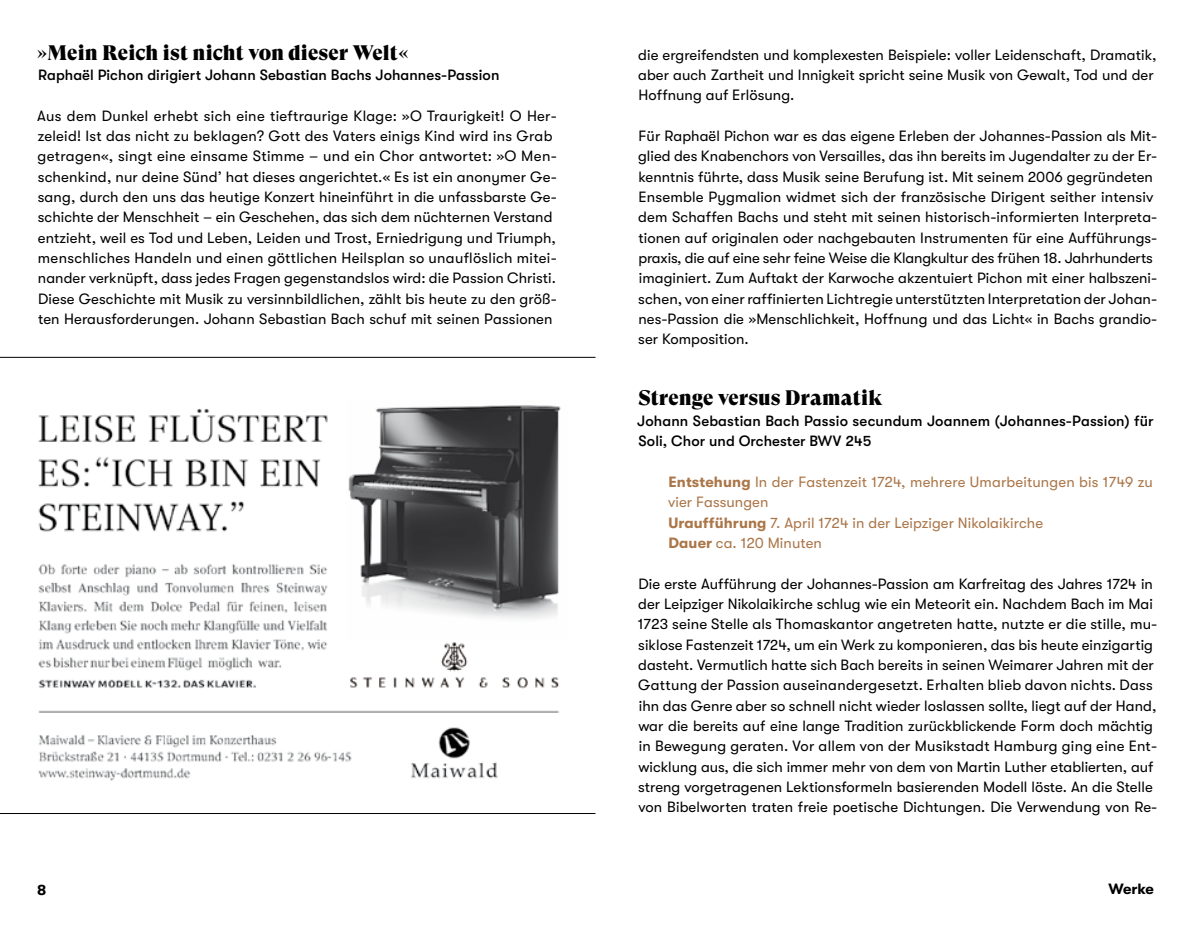
<style>
.page{position:relative;width:1191px;height:943px;background:#fff}
.page>*{position:absolute;margin:0;border:0;box-sizing:border-box;transform-origin:0 0}
.t1{font:21px "GT Super Display Super";letter-spacing:.005em;color:#000}
.t2{font:14.88px/20.3px "GT Walsheim";letter-spacing:.005em;color:#000}
.t3{font:500 14.88px/20.3px "GT Walsheim";letter-spacing:.005em;color:#000}
.t4{font:14.88px/20.3px "GT Walsheim";letter-spacing:.005em;color:#ab7648}
.t5{font:700 14.88px "GT Walsheim";letter-spacing:-.02em;color:#000}
.s1{font-weight:700}
</style>
<div class="page">
<img style="left:38px;top:405px;width:523px;height:376px">
<hr style="left:0;top:357px;width:595px;height:1px;background:#000">
<hr style="left:0;top:813px;width:595px;height:1px;background:#000">
<h1 class="t1" style="left:37px;top:41px;width:374px">»Mein Reich ist nicht von dieser Welt«</h1>
<p class="t3" style="left:38px;top:65px;width:463px">Raphaël Pichon dirigiert Johann Sebastian Bachs Johannes-Passion</p>
<p class="t2" style="left:37px;top:105px;width:521px">Aus dem Dunkel erhebt sich eine tieftraurige Klage: »O Traurigkeit! O Her&shy;zeleid! Ist das nicht zu beklagen? Gott des Vaters einigs Kind wird ins Grab getragen«, singt eine einsame Stimme – und ein Chor antwortet: »O Men&shy;schenkind, nur deine Sünd’ hat dieses angerichtet.« Es ist ein anonymer Ge&shy;sang, durch den uns das heutige Konzert hineinführt in die unfassbarste Ge&shy;schichte der Menschheit – ein Geschehen, das sich dem nüchternen Verstand entzieht, weil es Tod und Leben, Leiden und Trost, Erniedrigung und Triumph, menschliches Handeln und einen göttlichen Heilsplan so unauflöslich mitei&shy;nander verknüpft, dass jedes Fragen gegenstandslos wird: die Passion Christi.<br>Diese Geschichte mit Musik zu versinnbildlichen, zählt bis heute zu den größ&shy;ten Herausforderungen. Johann Sebastian Bach schuf mit seinen Passionen</p>
<p class="t2" style="left:638px;top:44px;width:520px">die ergreifendsten und komplexesten Beispiele: voller Leidenschaft, Dramatik, aber auch Zartheit und Innigkeit spricht seine Musik von Gewalt, Tod und der<br>Hoffnung auf Erlösung.</p>
<p class="t2" style="left:638px;top:126px;width:521px">Für Raphaël Pichon war es das eigene Erleben der Johannes-Passion als Mit&shy;glied des Knabenchors von Versailles, das ihn bereits im Jugendalter zu der Er&shy;kenntnis führte, dass Musik seine Berufung ist. Mit seinem 2006 gegründeten Ensemble Pygmalion widmet sich der französische Dirigent seither intensiv dem Schaffen Bachs und steht mit seinen historisch-informierten Interpreta&shy;tionen auf originalen oder nachgebauten Instrumenten für eine Aufführungs&shy;praxis, die auf eine sehr feine Weise die Klangkultur des frühen 18. Jahrhunderts imaginiert. Zum Auftakt der Karwoche akzentuiert Pichon mit einer halbszeni&shy;schen, von einer raffinierten Lichtregie unterstützten Interpretation der Johan&shy;nes-Passion die »Menschlichkeit, Hoffnung und das Licht« in Bachs grandio&shy;ser Komposition.</p>
<h1 class="t1" style="left:638px;top:387px;width:245px">Strenge versus Dramatik</h1>
<p class="t3" style="left:637px;top:410px;width:518px">Johann Sebastian Bach Passio secundum Joannem (Johannes-Passion) für<br>Soli, Chor und Orchester BWV 245</p>
<p class="t4" style="left:668px;top:471px;width:486px"><span class="s1">Entstehung</span> In der Fastenzeit 1724, mehrere Umarbeitungen bis 1749 zu vier Fassungen<br><span class="s1">Uraufführung</span> 7. April 1724 in der Leipziger Nikolaikirche<br><span class="s1">Dauer</span> ca. 120 Minuten</p>
<p class="t2" style="left:638px;top:573px;width:521px">Die erste Aufführung der Johannes-Passion am Karfreitag des Jahres 1724 in der Leipziger Nikolaikirche schlug wie ein Meteorit ein. Nachdem Bach im Mai 1723 seine Stelle als Thomaskantor angetreten hatte, nutzte er die stille, mu&shy;siklose Fastenzeit 1724, um ein Werk zu komponieren, das bis heute einzigartig dasteht. Vermutlich hatte sich Bach bereits in seinen Weimarer Jahren mit der Gattung der Passion auseinandergesetzt. Erhalten blieb davon nichts. Dass ihn das Genre aber so schnell nicht wieder loslassen sollte, liegt auf der Hand, war die bereits auf eine lange Tradition zurückblickende Form doch mächtig in Bewegung geraten. Vor allem von der Musikstadt Hamburg ging eine Ent&shy;wicklung aus, die sich immer mehr von dem von Martin Luther etablierten, auf streng vorgetragenen Lektionsformeln basierenden Modell löste. An die Stelle von Bibelworten traten freie poetische Dichtungen. Die Verwendung von Re-</p>
<p class="t5" style="left:37px;top:881px;width:11px">8</p>
<p class="t5" style="left:1108px;top:880px;width:47px">Werke</p>
</div>
